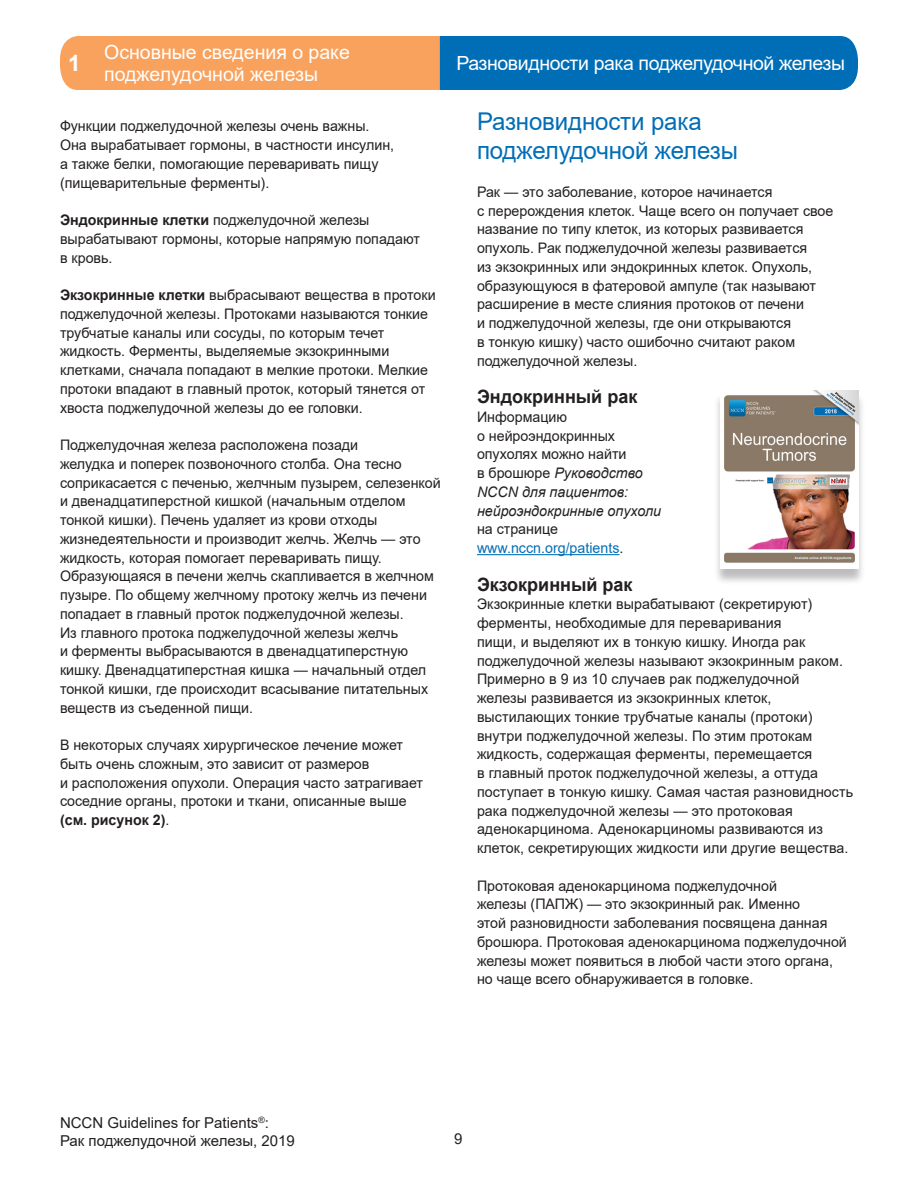
<style>
.page{position:relative;width:918px;height:1188px;background:#fff}
.page>*{position:absolute;margin:0;border:0;box-sizing:border-box;transform-origin:0 0}
.h1_Chapter_1{font:24.45px/28.8px "Arial";letter-spacing:-.005em;color:#006eb6}
.t1{font:700 22.5px "Arial";color:#fff}
.t2{font:19.5px/22.5px "Arial";color:#fff}
.t3{font:19.5px "Arial";letter-spacing:-.02em;color:#fff}
.h2_Chapter_1{font:700 18.3px "Arial";color:#231f20}
.t4{font:15px/18px "Arial";color:#231f20}
.Body_text{font:14.55px/18.8px "Arial";color:#231f20}
.s1{font-weight:700}
.s2{font-style:italic}
.s3{color:#006eb6}
</style>
<div class="page">
<svg style="left:60px;top:36px;width:798px;height:54px;background:#77878d"></svg>
<hr style="left:477px;top:554px;width:143px;height:1px;background:#006eb6">
<div style="left:714px;top:393px;width:152px;height:192px;background:#231f20;opacity:.3"></div>
<img style="left:721px;top:391px;width:138px;height:178px">
<p class="t1" style="left:68px;top:47px;width:14px">1</p>
<p class="t2" style="left:104px;top:41px;width:247px">Основные сведения о раке поджелудочной железы</p>
<p class="t3" style="left:456px;top:50px;width:390px">Разновидности рака поджелудочной железы</p>
<p class="Body_text" style="left:60px;top:117px;width:336px">Функции поджелудочной железы очень важны.<br>Она вырабатывает гормоны, в частности инсулин, а также белки, помогающие переваривать пищу (пищеварительные ферменты).</p>
<p class="Body_text" style="left:60px;top:210px;width:362px"><span class="s1">Эндокринные клетки</span> поджелудочной железы вырабатывают гормоны, которые напрямую попадают в кровь.</p>
<p class="Body_text" style="left:60px;top:285px;width:377px"><span class="s1">Экзокринные клетки</span> выбрасывают вещества в протоки поджелудочной железы. Протоками называются тонкие трубчатые каналы или сосуды, по которым течет жидкость. Ферменты, выделяемые экзокринными клетками, сначала попадают в мелкие протоки. Мелкие протоки впадают в главный проток, который тянется от хвоста поджелудочной железы до ее головки.</p>
<p class="Body_text" style="left:60px;top:435px;width:382px">Поджелудочная железа расположена позади<br>желудка и поперек позвоночного столба. Она тесно соприкасается с печенью, желчным пузырем, селезенкой и двенадцатиперстной кишкой (начальным отделом тонкой кишки). Печень удаляет из крови отходы жизнедеятельности и производит желчь. Желчь — это жидкость, которая помогает переваривать пищу.<br>Образующаяся в печени желчь скапливается в желчном пузыре. По общему желчному протоку желчь из печени попадает в главный проток поджелудочной железы.<br>Из главного протока поджелудочной железы желчь<br>и ферменты выбрасываются в двенадцатиперстную кишку. Двенадцатиперстная кишка — начальный отдел тонкой кишки, где происходит всасывание питательных веществ из съеденной пищи.</p>
<p class="Body_text" style="left:60px;top:735px;width:365px">В некоторых случаях хирургическое лечение может быть очень сложным, это зависит от размеров<br>и расположения опухоли. Операция часто затрагивает соседние органы, протоки и ткани, описанные выше <span class="s1">(см. рисунок 2)</span>.</p>
<h1 class="h1_Chapter_1" style="left:477px;top:107px;width:262px">Разновидности рака поджелудочной железы</h1>
<p class="Body_text" style="left:477px;top:182px;width:358px">Рак — это заболевание, которое начинается<br>с перерождения клеток. Чаще всего он получает свое название по типу клеток, из которых развивается опухоль. Рак поджелудочной железы развивается<br>из экзокринных или эндокринных клеток. Опухоль, образующуюся в фатеровой ампуле (так называют расширение в месте слияния протоков от печени<br>и поджелудочной железы, где они открываются<br>в тонкую кишку) часто ошибочно считают раком поджелудочной железы.</p>
<h2 class="h2_Chapter_1" style="left:477px;top:384px;width:162px">Эндокринный рак</h2>
<p class="Body_text" style="left:477px;top:407px;width:186px">Информацию<br>о нейроэндокринных опухолях можно найти<br>в брошюре <span class="s2">Руководство<br>NCCN для пациентов: нейроэндокринные опухоли </span>на странице <span class="s3">www.nccn.org/patients</span>.</p>
<h2 class="h2_Chapter_1" style="left:477px;top:571px;width:157px">Экзокринный рак</h2>
<p class="Body_text" style="left:477px;top:595px;width:378px">Экзокринные клетки вырабатывают (секретируют) ферменты, необходимые для переваривания<br>пищи, и выделяют их в тонкую кишку. Иногда рак поджелудочной железы называют экзокринным раком.<br>Примерно в 9 из 10 случаев рак поджелудочной<br>железы развивается из экзокринных клеток, выстилающих тонкие трубчатые каналы (протоки) внутри поджелудочной железы. По этим протокам жидкость, содержащая ферменты, перемещается<br>в главный проток поджелудочной железы, а оттуда поступает в тонкую кишку. Самая частая разновидность рака поджелудочной железы — это протоковая аденокарцинома. Аденокарциномы развиваются из клеток, секретирующих жидкости или другие вещества.</p>
<p class="Body_text" style="left:477px;top:876px;width:371px">Протоковая аденокарцинома поджелудочной<br>железы (ПАПЖ) — это экзокринный рак. Именно<br>этой разновидности заболевания посвящена данная брошюра. Протоковая аденокарцинома поджелудочной железы может появиться в любой части этого органа, но чаще всего обнаруживается в головке.</p>
<p class="t4" style="left:60px;top:1114px;width:236px">NCCN Guidelines for Patients<sup>®</sup>:<br>Рак поджелудочной железы, 2019</p>
<p class="t4" style="left:454px;top:1129px;width:10px">9</p>
</div>
